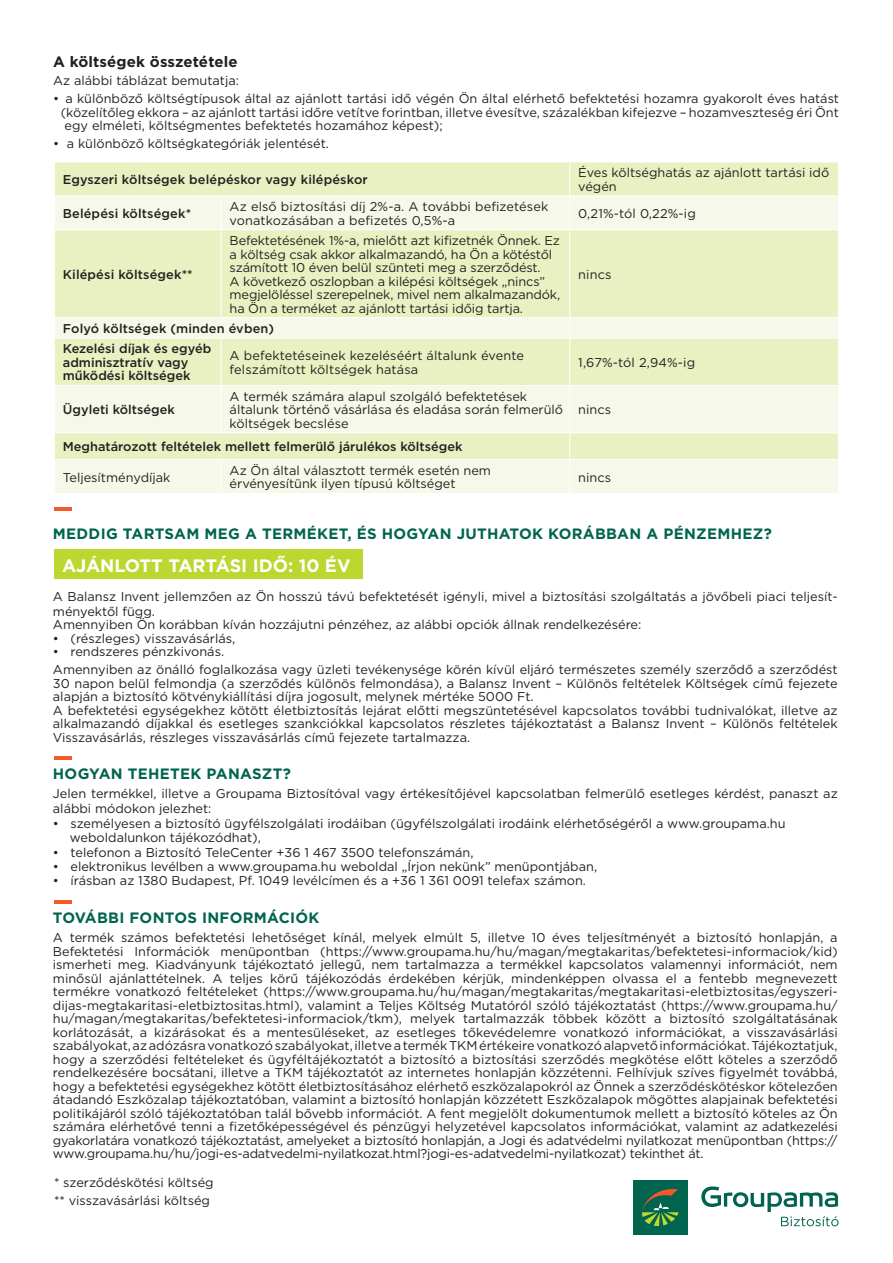
<style>
.page{position:relative;width:893px;height:1263px;background:#fff}
.page>*{position:absolute;margin:0;border:0;box-sizing:border-box;transform-origin:0 0}
.t1{font:700 18px "Gotham";color:#fff}
.t2{font:700 15px "Gotham";letter-spacing:.02em;color:#00644e}
.t3{font:700 15px "Gotham";letter-spacing:.01em;color:#231f20}
.t4{font:12.75px/13.5px "Gotham";color:#231f20}
.t5{font:500 12.75px/20.4px "Gotham";color:#231f20}
</style>
<div class="page">
<div style="left:54px;top:549px;width:309px;height:30px;background:#bed630"></div>
<div style="left:633px;top:1180px;width:55px;height:55px;background:#00644e"></div>
<svg style="left:642px;top:1189px;width:36px;height:37px"></svg>
<svg style="left:701px;top:1186px;width:137px;height:40px"></svg>
<hr style="left:54px;top:507px;width:18px;height:4px;background:#f1592a">
<hr style="left:54px;top:756px;width:18px;height:3px;background:#f1592a">
<hr style="left:54px;top:900px;width:18px;height:3px;background:#f1592a">
<div style="left:55px;top:163px;width:783px;height:32px;background:#e9f0c1"></div>
<svg style="left:55px;top:196px;width:783px;height:297px;background:#eff4d3"></svg>
<hr style="left:54px;top:229px;width:167px;height:1px;background:#fff">
<hr style="left:569px;top:162px;width:1px;height:33px;background:#fff">
<hr style="left:221px;top:196px;width:1px;height:33px;background:#fff">
<hr style="left:569px;top:196px;width:1px;height:33px;background:#fff">
<hr style="left:221px;top:229px;width:349px;height:1px;background:#fff">
<hr style="left:221px;top:230px;width:1px;height:87px;background:#fff">
<hr style="left:570px;top:229px;width:269px;height:1px;background:#fff">
<hr style="left:569px;top:230px;width:1px;height:87px;background:#fff">
<hr style="left:54px;top:317px;width:167px;height:1px;background:#fff">
<hr style="left:221px;top:317px;width:349px;height:1px;background:#fff">
<hr style="left:570px;top:317px;width:269px;height:1px;background:#fff">
<svg style="left:569px;top:318px;width:1px;height:20px"></svg>
<hr style="left:54px;top:338px;width:167px;height:1px;background:#fff">
<hr style="left:54px;top:385px;width:167px;height:1px;background:#fff">
<hr style="left:54px;top:433px;width:167px;height:1px;background:#fff">
<hr style="left:54px;top:459px;width:167px;height:1px;background:#fff">
<hr style="left:221px;top:338px;width:349px;height:1px;background:#fff">
<hr style="left:221px;top:338px;width:1px;height:47px;background:#fff">
<hr style="left:570px;top:338px;width:269px;height:1px;background:#fff">
<hr style="left:569px;top:338px;width:1px;height:47px;background:#fff">
<hr style="left:221px;top:385px;width:349px;height:1px;background:#fff">
<hr style="left:221px;top:386px;width:1px;height:47px;background:#fff">
<hr style="left:570px;top:385px;width:269px;height:1px;background:#fff">
<hr style="left:569px;top:386px;width:1px;height:47px;background:#fff">
<hr style="left:221px;top:433px;width:349px;height:1px;background:#fff">
<hr style="left:570px;top:433px;width:269px;height:1px;background:#fff">
<svg style="left:569px;top:433px;width:1px;height:26px"></svg>
<hr style="left:221px;top:459px;width:349px;height:1px;background:#fff">
<hr style="left:221px;top:460px;width:1px;height:33px;background:#fff">
<hr style="left:570px;top:459px;width:269px;height:1px;background:#fff">
<hr style="left:569px;top:460px;width:1px;height:33px;background:#fff">
<p class="t3" style="left:53px;top:52px;width:186px">A költségek összetétele</p>
<p class="t4" style="left:53px;top:74px;width:187px">Az alábbi táblázat bemutatja:</p>
<p class="t4" style="left:53px;top:92px;width:787px">• a különböző költségtípusok által az ajánlott tartási idő végén Ön által elérhető befektetési hozamra gyakorolt éves hatást</p>
<p class="t4" style="left:61px;top:105px;width:780px">(közelítőleg ekkora – az ajánlott tartási időre vetítve forintban, illetve évesítve, százalékban kifejezve – hozamveszteség éri Önt</p>
<p class="t4" style="left:65px;top:119px;width:380px">egy elméleti, költségmentes befektetés hozamához képest);</p>
<p class="t4" style="left:53px;top:137px;width:277px">• a különböző költségkategóriák jelentését.</p>
<p class="t5" style="left:63px;top:169px;width:306px">Egyszeri költségek belépéskor vagy kilépéskor</p>
<p class="t4" style="left:578px;top:166px;width:252px">Éves költséghatás az ajánlott tartási idő végén</p>
<p class="t5" style="left:63px;top:203px;width:130px">Belépési költségek*</p>
<p class="t4" style="left:230px;top:200px;width:320px">Az első biztosítási díj 2%-a. A további befizetések vonatkozásában a befizetés 0,5%-a</p>
<p class="t4" style="left:578px;top:206px;width:119px">0,21%-tól 0,22%-ig</p>
<p class="t5" style="left:63px;top:264px;width:131px">Kilépési költségek**</p>
<p class="t4" style="left:230px;top:234px;width:332px">Befektetésének 1%-a, mielőtt azt kifizetnék Önnek. Ez a költség csak akkor alkalmazandó, ha Ön a kötéstől számított 10 éven belül szünteti meg a szerződést.<br>A következő oszlopban a kilépési költségek „nincs” megjelöléssel szerepelnek, mivel nem alkalmazandók, ha Ön a terméket az ajánlott tartási időig tartja.</p>
<p class="t4" style="left:578px;top:267px;width:35px">nincs</p>
<p class="t5" style="left:63px;top:318px;width:213px">Folyó költségek (minden évben)<br>Kezelési díjak és egyéb</p>
<p class="t5" style="left:63px;top:355px;width:129px;line-height:13.5px">adminisztratív vagy működési költségek</p>
<p class="t4" style="left:230px;top:349px;width:296px">A befektetéseinek kezeléséért általunk évente felszámított költségek hatása</p>
<p class="t4" style="left:578px;top:355px;width:118px">1,67%-tól 2,94%-ig</p>
<p class="t5" style="left:63px;top:399px;width:113px">Ügyleti költségek</p>
<p class="t4" style="left:230px;top:389px;width:335px">A termék számára alapul szolgáló befektetések általunk történő vásárlása és eladása során felmerülő költségek becslése</p>
<p class="t4" style="left:578px;top:403px;width:34px">nincs</p>
<p class="t5" style="left:63px;top:436px;width:401px">Meghatározott feltételek mellett felmerülő járulékos költségek</p>
<p class="t4" style="left:63px;top:470px;width:109px">Teljesítménydíjak</p>
<p class="t4" style="left:230px;top:463px;width:263px">Az Ön által választott termék esetén nem érvényesítünk ilyen típusú költséget</p>
<p class="t4" style="left:578px;top:470px;width:34px">nincs</p>
<p class="t2" style="left:53px;top:524px;width:720px">MEDDIG TARTSAM MEG A TERMÉKET, ÉS HOGYAN JUTHATOK KORÁBBAN A PÉNZEMHEZ?</p>
<h1 class="t1" style="left:62px;top:553px;width:290px">AJÁNLOTT TARTÁSI IDŐ: 10 ÉV</h1>
<p class="t4" style="left:53px;top:588px;width:786px;line-height:15px">A Balansz Invent jellemzően az Ön hosszú távú befektetését igényli, mivel a biztosítási szolgáltatás a jövőbeli piaci teljesít&shy;ményektől függ.</p>
<p class="t4" style="left:53px;top:618px;width:590px">Amennyiben Ön korábban kíván hozzájutni pénzéhez, az alábbi opciók állnak rendelkezésére:</p>
<p class="t4" style="left:53px;top:631px;width:184px">• (részleges) visszavásárlás,</p>
<p class="t4" style="left:53px;top:642px;width:786px;line-height:18px">• rendszeres pénzkivonás.<br>Amennyiben az önálló foglalkozása vagy üzleti tevékenysége körén kívül eljáró természetes személy szerződő a szerződést</p>
<p class="t4" style="left:53px;top:676px;width:786px">30 napon belül felmondja (a szerződés különös felmondása), a Balansz Invent – Különös feltételek Költségek című fejezete alapján a biztosító kötvénykiállítási díjra jogosult, melynek mértéke 5000 Ft.<br>A befektetési egységekhez kötött életbiztosítás lejárat előtti megszüntetésével kapcsolatos további tudnivalókat, illetve az alkalmazandó díjakkal és esetleges szankciókkal kapcsolatos részletes tájékoztatást a Balansz Invent – Különös feltételek Visszavásárlás, részleges visszavásárlás című fejezete tartalmazza.</p>
<p class="t2" style="left:53px;top:763px;width:240px">HOGYAN TEHETEK PANASZT?</p>
<p class="t4" style="left:53px;top:786px;width:786px;line-height:15px">Jelen termékkel, illetve a Groupama Biztosítóval vagy értékesítőjével kapcsolatban felmerülő esetleges kérdést, panaszt az alábbi módokon jelezhet:</p>
<p class="t4" style="left:70px;top:816px;width:717px;text-indent:-17px">• személyesen a biztosító ügyfélszolgálati irodáiban (ügyfélszolgálati irodáink elérhetőségéről a www.groupama.hu weboldalunkon tájékozódhat),</p>
<p class="t4" style="left:53px;top:845px;width:422px">• telefonon a Biztosító TeleCenter +36 1 467 3500 telefonszámán,</p>
<p class="t4" style="left:53px;top:860px;width:546px">• elektronikus levélben a www.groupama.hu weboldal „Írjon nekünk” menüpontjában,</p>
<p class="t4" style="left:53px;top:873px;width:535px">• írásban az 1380 Budapest, Pf. 1049 levélcímen és a +36 1 361 0091 telefax számon.</p>
<p class="t2" style="left:53px;top:907px;width:268px">TOVÁBBI FONTOS INFORMÁCIÓK</p>
<p class="t4" style="left:53px;top:930px;width:786px;text-align:justify">A termék számos befektetési lehetőséget kínál, melyek elmúlt 5, illetve 10 éves teljesítményét a biztosító honlapján, a Befektetési Információk menüpontban (https://www.groupama.hu/hu/magan/megtakaritas/befektetesi-informaciok/kid) ismerheti meg. Kiadványunk tájékoztató jellegű, nem tartalmazza a termékkel kapcsolatos valamennyi információt, nem minősül ajánlattételnek. A teljes körű tájékozódás érdekében kérjük, mindenképpen olvassa el a fentebb megnevezett termékre vonatkozó feltételeket (https://www.groupama.hu/hu/magan/megtakaritas/megtakaritasi-eletbiztositas/egyszeri&shy;dijas-megtakaritasi-eletbiztositas.html), valamint a Teljes Költség Mutatóról szóló tájékoztatást (https://www.groupama.hu/ hu/magan/megtakaritas/befektetesi-informaciok/tkm), melyek tartalmazzák többek között a biztosító szolgáltatásának korlátozását, a kizárásokat és a mentesüléseket, az esetleges tőkevédelemre vonatkozó információkat, a visszavásárlási szabályokat, az adózásra vonatkozó szabályokat, illetve a termék TKM értékeire vonatkozó alapvető információkat. Tájékoztatjuk, hogy a szerződési feltételeket és ügyféltájékoztatót a biztosító a biztosítási szerződés megkötése előtt köteles a szerződő rendelkezésére bocsátani, illetve a TKM tájékoztatót az internetes honlapján közzétenni. Felhívjuk szíves figyelmét továbbá, hogy a befektetési egységekhez kötött életbiztosításához elérhető eszközalapokról az Önnek a szerződéskötéskor kötelezően átadandó Eszközalap tájékoztatóban, valamint a biztosító honlapján közzétett Eszközalapok mögöttes alapjainak befektetési politikájáról szóló tájékoztatóban talál bővebb információt. A fent megjelölt dokumentumok mellett a biztosító köteles az Ön számára elérhetővé tenni a fizetőképességével és pénzügyi helyzetével kapcsolatos információkat, valamint az adatkezelési gyakorlatára vonatkozó tájékoztatást, amelyeket a biztosító honlapján, a Jogi és adatvédelmi nyilatkozat menüpontban (https:// www.groupama.hu/hu/jogi-es-adatvedelmi-nyilatkozat.html?jogi-es-adatvedelmi-nyilatkozat) tekinthet át.</p>
<p class="t4" style="left:54px;top:1173px;width:161px;line-height:18px">* szerződéskötési költség ** visszavásárlási költség</p>
</div>
